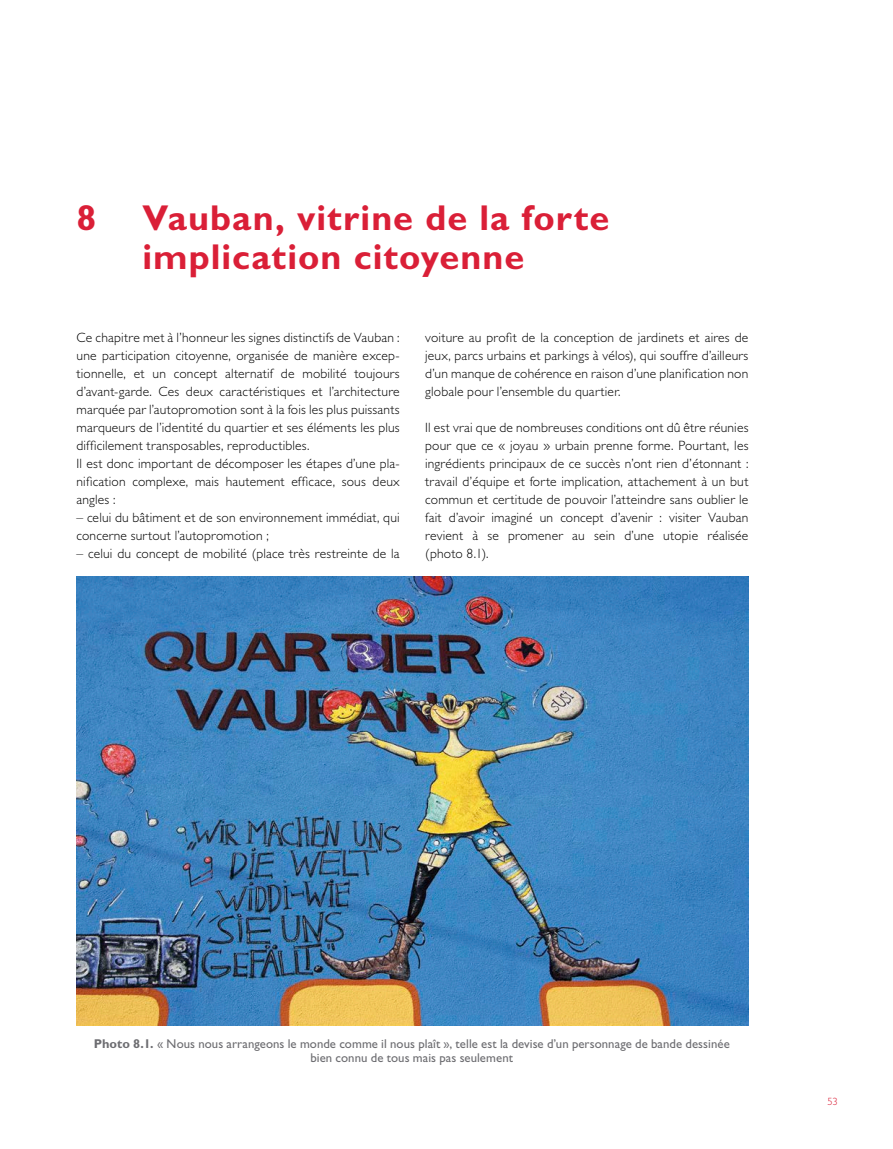
<style>
.page{position:relative;width:893px;height:1149px;background:#fff}
.page>*{position:absolute;margin:0;border:0;box-sizing:border-box;transform-origin:0 0}
.t1{font:700 36px/39px "Gill Sans Std";letter-spacing:.03em;color:#da1f37}
.t2{font:300 13.5px/18px "Gill Sans Std";letter-spacing:.015em;color:#000}
.t3{font:12.75px/14.2px "Gill Sans Std";letter-spacing:.005em;color:#6d6d71;text-align:center}
.t4{font:300 10.5px "Gill Sans";color:#da1f37}
.s1{font-family:"Gill Sans";font-weight:700}
</style>
<div class="page">
<img style="left:77px;top:576px;width:671px;height:448px">
<h1 class="t1" style="left:77px;top:198px;width:21px">8</h1>
<h1 class="t1" style="left:143px;top:198px;width:468px">Vauban, vitrine de la forte implication citoyenne</h1>
<p class="t2" style="left:77px;top:329px;width:325px">Ce chapitre met à l’honneur les signes distinctifs de Vauban : une participation citoyenne, organisée de manière excep&shy;tionnelle, et un concept alternatif de mobilité toujours d’avant-garde. Ces deux caractéristiques et l’architecture marquée par l’autopromotion sont à la fois les plus puissants marqueurs de l’identité du quartier et ses éléments les plus difficilement transposables, reproductibles.<br>Il est donc important de décomposer les étapes d’une pla&shy;nification complexe, mais hautement efficace, sous deux angles :</p>
<p class="t2" style="left:77px;top:509px;width:325px">– celui du bâtiment et de son environnement immédiat, qui concerne surtout l’autopromotion ;</p>
<p class="t2" style="left:77px;top:545px;width:325px">– celui du concept de mobilité (place très restreinte de la</p>
<p class="t2" style="left:425px;top:329px;width:325px;text-align:justify">voiture au profit de la conception de jardinets et aires de jeux, parcs urbains et parkings à vélos), qui souffre d’ailleurs d’un manque de cohérence en raison d’une planification non globale pour l’ensemble du quartier.</p>
<p class="t2" style="left:425px;top:419px;width:325px;text-align:justify">Il est vrai que de nombreuses conditions ont dû être réunies pour que ce « joyau » urbain prenne forme. Pourtant, les ingrédients principaux de ce succès n’ont rien d’étonnant : travail d’équipe et forte implication, attachement à un but commun et certitude de pouvoir l’atteindre sans oublier le fait d’avoir imaginé un concept d’avenir : visiter Vauban revient à se promener au sein d’une utopie réalisée (photo 8.1).</p>
<p class="t3" style="left:94px;top:1036px;width:637px"><span class="s1">Photo 8.1.</span> « Nous nous arrangeons le monde comme il nous plaît », telle est la devise d’un personnage de bande dessinée bien connu de tous mais pas seulement</p>
<p class="t4" style="left:827px;top:1095px;width:12px">53</p>
</div>
